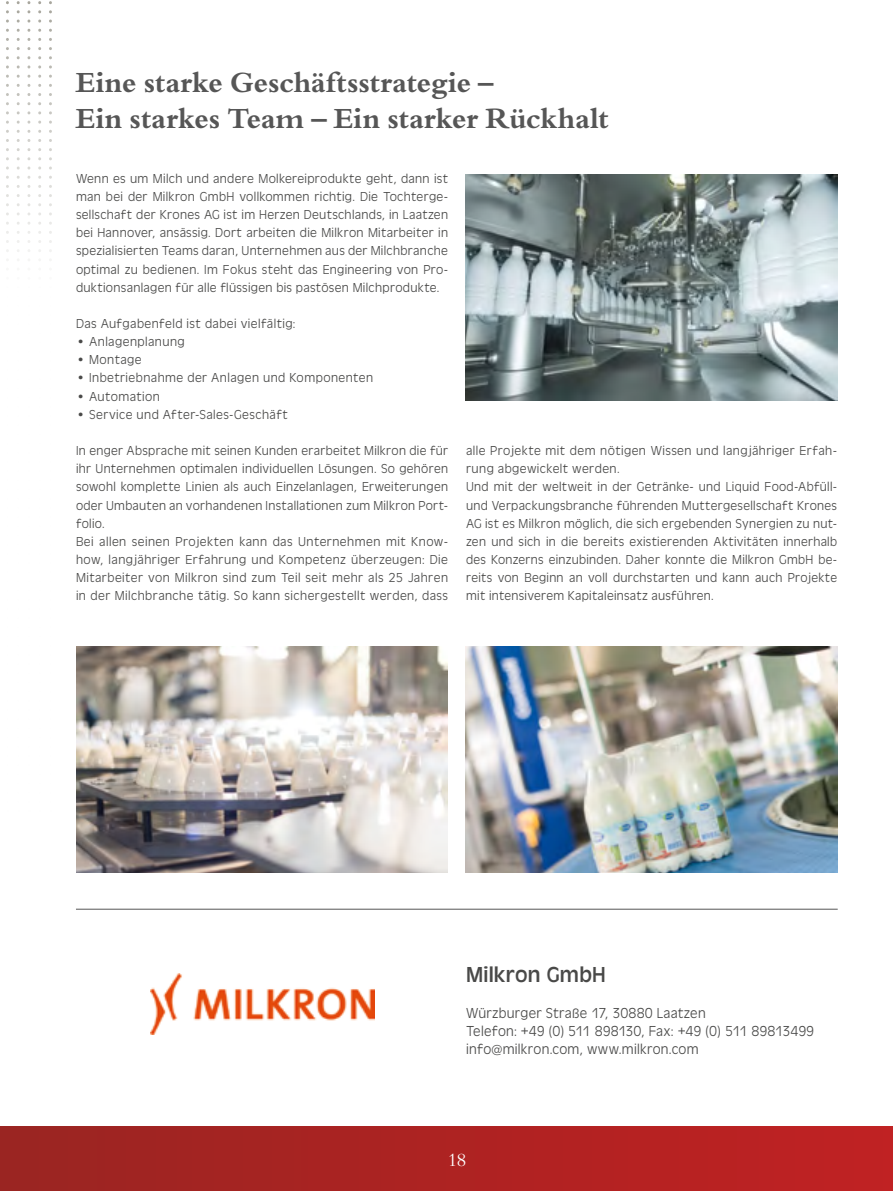
<style>
.page{position:relative;width:893px;height:1191px;background:#fff}
.page>*{position:absolute;margin:0;border:0;box-sizing:border-box;transform-origin:0 0}
.t1{font:700 28.5px/36.3px "Bergamo";letter-spacing:-.005em;color:#565656}
.t2{font:22.5px "Antigone";letter-spacing:.01em;color:#494948}
.t3{font:18px "Bergamo";color:#fff}
.t4{font:300 15px/18.1px "Antigone";letter-spacing:.015em;color:#494948}
.t5{font:300 13.5px/18.1px "Antigone";letter-spacing:.02em;color:#494948}
</style>
<div class="page">
<div style="left:0;top:1126px;width:893px;height:65px;background:linear-gradient(to right,#9a2522,#c12123)"></div>
<hr style="left:76px;top:909px;width:762px;height:1px;background:#565656">
<svg style="left:49px;top:1px;width:3px;height:260px"></svg>
<svg style="left:6px;top:1px;width:3px;height:260px"></svg>
<svg style="left:38px;top:1px;width:3px;height:260px"></svg>
<svg style="left:27px;top:1px;width:3px;height:260px"></svg>
<svg style="left:17px;top:1px;width:3px;height:260px"></svg>
<img style="left:150px;top:973px;width:224px;height:62px">
<img style="left:76px;top:647px;width:372px;height:225px">
<img style="left:466px;top:175px;width:371px;height:225px">
<img style="left:466px;top:646px;width:371px;height:226px">
<h1 class="t1" style="left:76px;top:65px;width:534px">Eine starke Geschäftsstrategie –<br>Ein starkes Team – Ein starker Rückhalt</h1>
<p class="t5" style="left:76px;top:169px;width:374px;text-align:justify">Wenn es um Milch und andere Molkereiprodukte geht, dann ist man bei der Milkron GmbH vollkommen richtig. Die Tochterge&shy;sellschaft der Krones AG ist im Herzen Deutschlands, in Laatzen bei Hannover, ansässig. Dort arbeiten die Milkron Mitarbeiter in spezialisierten Teams daran, Unternehmen aus der Milchbranche optimal zu bedienen. Im Fokus steht das Engineering von Pro&shy;duktionsanlagen für alle flüssigen bis pastösen Milchprodukte.</p>
<p class="t5" style="left:76px;top:315px;width:221px">Das Aufgabenfeld ist dabei vielfältig:</p>
<p class="t5" style="left:76px;top:333px;width:110px">• Anlagenplanung</p>
<p class="t5" style="left:76px;top:351px;width:67px">• Montage</p>
<p class="t5" style="left:76px;top:369px;width:299px">• Inbetriebnahme der Anlagen und Komponenten</p>
<p class="t5" style="left:76px;top:387px;width:86px">• Automation</p>
<p class="t5" style="left:76px;top:405px;width:213px">• Service und After-Sales-Geschäft</p>
<p class="t5" style="left:76px;top:442px;width:374px">In enger Absprache mit seinen Kunden erarbeitet Milkron die für ihr Unternehmen optimalen individuellen Lösungen. So gehören sowohl komplette Linien als auch Einzelanlagen, Erweiterungen oder Umbauten an vorhandenen Installationen zum Milkron Port&shy;folio.<br>Bei allen seinen Projekten kann das Unternehmen mit Know&shy;how, langjähriger Erfahrung und Kompetenz überzeugen: Die Mitarbeiter von Milkron sind zum Teil seit mehr als 25 Jahren in der Milchbranche tätig. So kann sichergestellt werden, dass</p>
<p class="t5" style="left:466px;top:442px;width:372px">alle Projekte mit dem nötigen Wissen und langjähriger Erfah&shy;rung abgewickelt werden.<br>Und mit der weltweit in der Getränke- und Liquid Food-Abfüll&shy;und Verpackungsbranche führenden Muttergesellschaft Krones AG ist es Milkron möglich, die sich ergebenden Synergien zu nut&shy;zen und sich in die bereits existierenden Aktivitäten innerhalb des Konzerns einzubinden. Daher konnte die Milkron GmbH be&shy;reits von Beginn an voll durchstarten und kann auch Projekte mit intensiverem Kapitaleinsatz ausführen.</p>
<h2 class="t2" style="left:466px;top:961px;width:141px">Milkron GmbH</h2>
<p class="t4" style="left:466px;top:1004px;width:350px">Würzburger Straße 17, 30880 Laatzen<br>Telefon: +49 (0) 511 898130, Fax: +49 (0) 511 89813499 info@milkron.com, www.milkron.com</p>
<h3 class="t3" style="left:448px;top:1150px;width:20px">18</h3>
</div>
